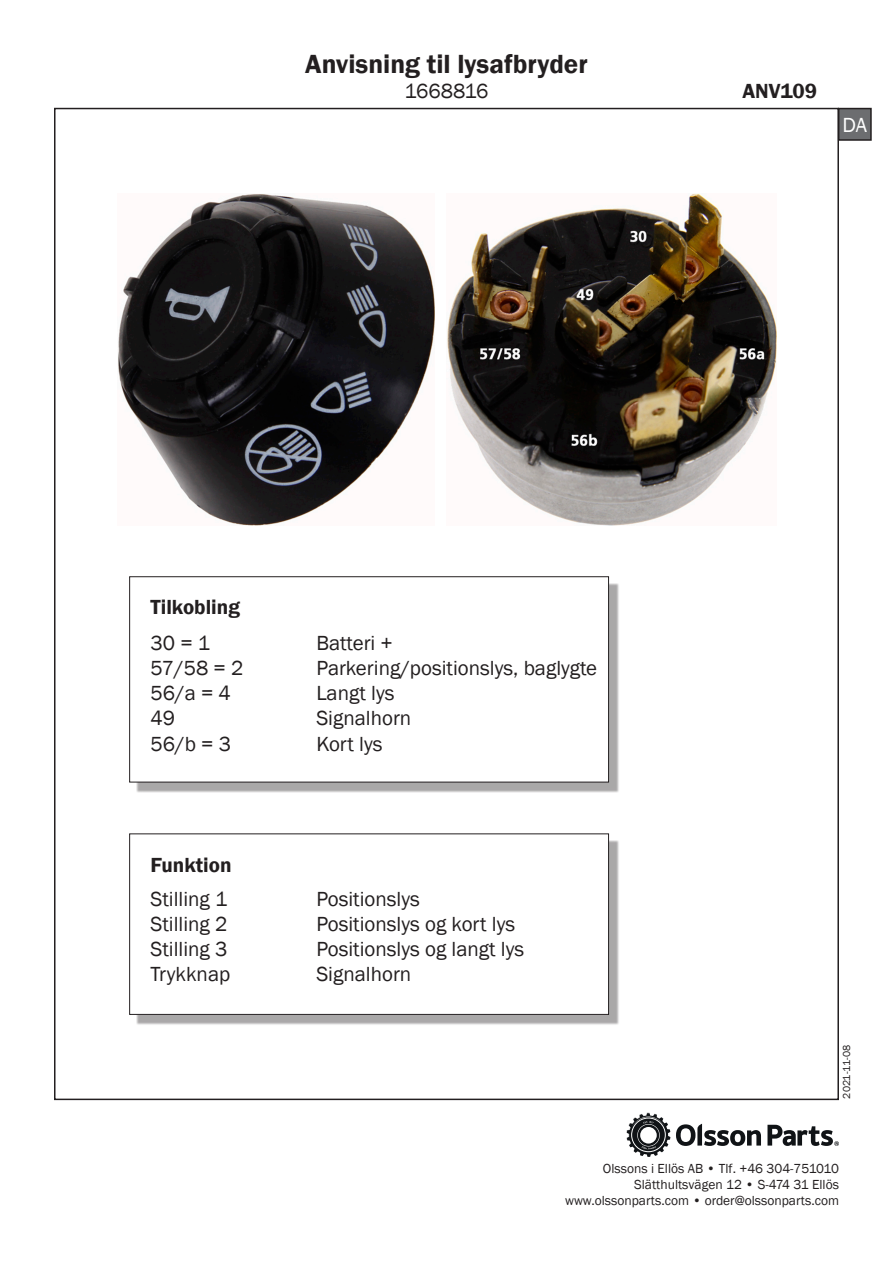
<style>
.page{position:relative;width:893px;height:1263px;background:#fff}
.page>*{position:absolute;margin:0;border:0;box-sizing:border-box;transform-origin:0 0}
.t1{font:600 27px "Franklin Gothic";color:#231f20}
.t2{font:21px "Franklin Gothic";color:#231f20}
.t3{font:600 21px "Franklin Gothic";color:#231f20}
.t4{font:21px "Franklin Gothic";color:#fff}
.t5{font:13.5px/16.2px "Franklin Gothic";color:#231f20;text-align:right}
.t6{font:10.5px "Franklin Gothic";color:#231f20}
</style>
<div class="page">
<img style="left:118px;top:194px;width:317px;height:331px">
<img style="left:447px;top:194px;width:330px;height:331px">
<div style="left:136px;top:583px;width:483px;height:209px;background:#231f20;opacity:.39"></div>
<div style="left:130px;top:577px;width:479px;height:205px;background:#fff"></div>
<div style="left:129px;top:576px;width:480px;height:206px;border:1px solid #231f20"></div>
<div style="left:136px;top:840px;width:483px;height:185px;background:#231f20;opacity:.39"></div>
<div style="left:130px;top:834px;width:479px;height:180px;background:#fff"></div>
<div style="left:129px;top:833px;width:480px;height:182px;border:1px solid #231f20"></div>
<div style="left:839px;top:109px;width:32px;height:31px;background:#6c6d70"></div>
<div style="left:838px;top:108px;width:34px;height:33px;border:2px solid #231f20"></div>
<svg style="left:676px;top:1124px;width:85px;height:22px"></svg>
<svg style="left:626px;top:1113px;width:44px;height:44px"></svg>
<svg style="left:767px;top:1125px;width:72px;height:21px"></svg>
<p class="t1" style="left:305px;top:47px;width:284px">Anvisning til lysafbryder</p>
<p class="t2" style="left:404px;top:78px;width:85px">1668816</p>
<p class="t3" style="left:742px;top:78px;width:76px">ANV109</p>
<p class="t4" style="left:843px;top:112px;width:26px">DA</p>
<p class="t3" style="left:151px;top:594px;width:91px">Tilkobling</p>
<p class="t2" style="left:151px;top:630px;width:61px">30 = 1</p>
<p class="t2" style="left:316px;top:630px;width:78px">Batteri +</p>
<p class="t2" style="left:151px;top:655px;width:94px">57/58 = 2</p>
<p class="t2" style="left:316px;top:655px;width:282px">Parkering/positionslys, baglygte</p>
<p class="t2" style="left:151px;top:680px;width:82px">56/a = 4</p>
<p class="t2" style="left:316px;top:680px;width:80px">Langt lys</p>
<p class="t2" style="left:151px;top:705px;width:26px">49</p>
<p class="t2" style="left:316px;top:705px;width:96px">Signalhorn</p>
<p class="t2" style="left:151px;top:730px;width:82px">56/b = 3</p>
<p class="t2" style="left:316px;top:730px;width:68px">Kort lys</p>
<p class="t3" style="left:151px;top:852px;width:83px">Funktion</p>
<p class="t2" style="left:151px;top:885px;width:78px">Stilling 1</p>
<p class="t2" style="left:316px;top:885px;width:105px">Positionslys</p>
<p class="t2" style="left:151px;top:911px;width:78px">Stilling 2</p>
<p class="t2" style="left:316px;top:911px;width:200px">Positionslys og kort lys</p>
<p class="t2" style="left:151px;top:936px;width:78px">Stilling 3</p>
<p class="t2" style="left:316px;top:936px;width:209px">Positionslys og langt lys</p>
<p class="t2" style="left:151px;top:961px;width:81px">Trykknap</p>
<p class="t2" style="left:316px;top:961px;width:96px">Signalhorn</p>
<p class="t6" style="left:840px;top:1098px;width:55px;rotate:-90deg">2021-11-08</p>
<p class="t5" style="left:565px;top:1160px;width:275px">Olssons i Ellös AB • Tlf. +46 304-751010<br>Slätthultsvägen 12 • S-474 31 Ellös www.olssonparts.com • order@olssonparts.com</p>
</div>
